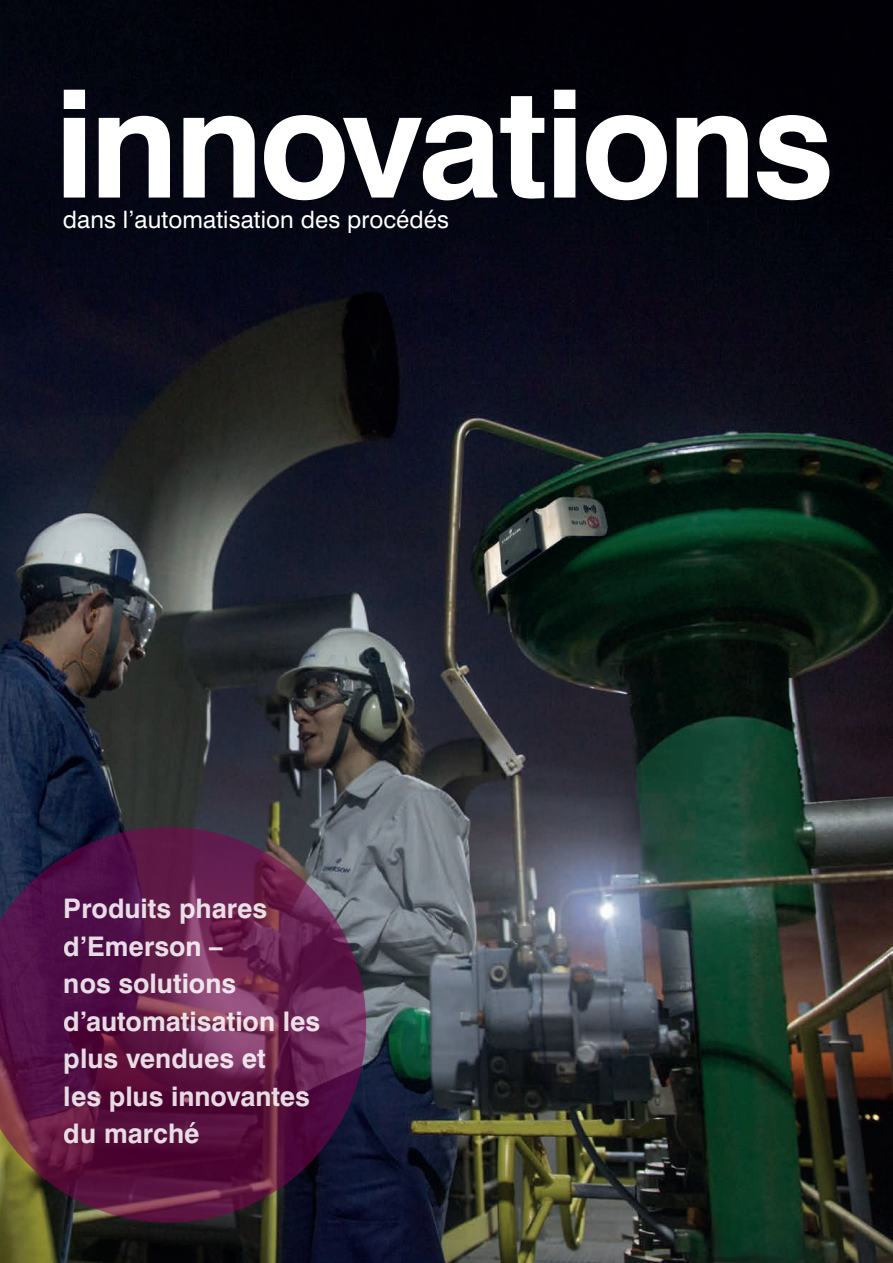
<style>
.page{position:relative;width:893px;height:1263px;background:#fff}
.page>*{position:absolute;margin:0;border:0;box-sizing:border-box;transform-origin:0 0}
.t1{font:700 150px "Swiss 721 BT";letter-spacing:-.03em;color:#fff}
.t2{font:700 27px/37.5px "Swiss 721 BT";color:#fff}
.t3{font:24px "Swiss 721 BT";letter-spacing:.005em;color:#fff}
</style>
<div class="page">
<img style="left:0;top:0;width:893px;height:1263px">
<svg style="left:0;top:827px;width:366px;height:395px;background:#582047"></svg>
<h1 class="t1" style="left:54px;top:53px;width:781px">innovations</h1>
<p class="t3" style="left:63px;top:204px;width:388px">dans l’automatisation des procédés</p>
<p class="t2" style="left:64px;top:890px;width:258px">Produits phares d’Emerson –<br>nos solutions d’automatisation les plus vendues et<br>les plus innovantes du marché</p>
</div>
